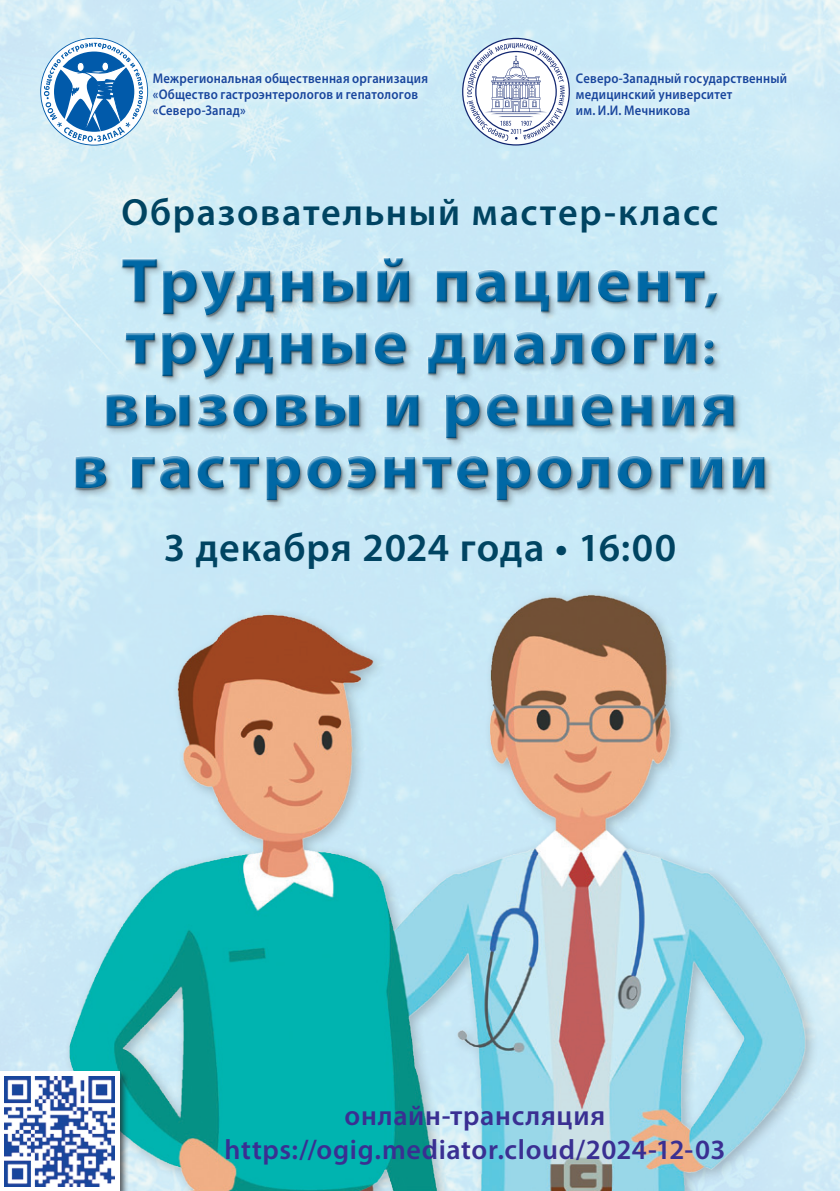
<style>
.page{position:relative;width:840px;height:1191px;background:#fff}
.page>*{position:absolute;margin:0;border:0;box-sizing:border-box;transform-origin:0 0}
.t1{font:700 62.8px/62px "Myriad Pro";letter-spacing:.045em;color:#0068a5;text-align:center;scale:1.05 1}
.t2{font:600 40px "Myriad Pro";letter-spacing:.02em;color:#004462}
.t3{font:600 38px "Myriad Pro";letter-spacing:.045em;color:#004462}
.t4{font:600 28px "Myriad Pro";letter-spacing:.025em;color:#3a2f92}
.t5{font:600 14px "Myriad Pro";letter-spacing:.015em;color:#18469d;scale:.9 1}
.s1{font-size:49.4px}
.s2{font-size:47.6px}
</style>
<div class="page">
<img style="left:0;top:0;width:839px;height:1191px">
<img style="left:47px;top:540px;width:786px;height:651px">
<svg style="left:41px;top:39px;width:106px;height:106px"></svg>
<svg style="left:462px;top:38px;width:107px;height:108px"></svg>
<div style="left:0;top:1069px;width:129px;height:122px;background:#231f20;opacity:.75"></div>
<div style="left:0;top:1071px;width:119px;height:120px;background:#fff"></div>
<img style="left:5px;top:1076px;width:110px;height:110px">
<div style="left:144px;top:63px;width:293px;height:64px;background:#fff;opacity:.6"></div>
<div style="left:566px;top:63px;width:229px;height:62px;background:#d4eef8"></div>
<div style="left:73px;top:256px;width:701px;height:253px;background:#231f20;opacity:.29"></div>
<div style="left:73px;top:257px;width:693px;height:246px;background:#231f20;opacity:.5"></div>
<p class="t5" style="left:153px;top:69px;width:307px">Межрегиональная общественная организация</p>
<p class="t5" style="left:153px;top:85px;width:296px">«Общество гастроэнтерологов и гепатологов</p>
<p class="t5" style="left:153px;top:101px;width:105px">«Северо-Запад»</p>
<p class="t5" style="left:575px;top:69px;width:236px">Северо-Западный государственный</p>
<p class="t5" style="left:575px;top:85px;width:175px">медицинский университет</p>
<p class="t5" style="left:575px;top:101px;width:128px">им. И.И. Мечникова</p>
<p class="t3" style="left:121px;top:188px;width:598px">Oбразовательный мастер-класс</p>
<h1 class="t1" style="left:72px;top:247px;width:664px">Трудный пациент<span class="s1">, </span>трудные диалоги<span class="s2">: </span>вызовы и решения<br>в гастроэнтерологии</h1>
<p class="t2" style="left:164px;top:522px;width:513px">3 декабря 2024 года • 16:00</p>
<p class="t4" style="left:344px;top:1098px;width:262px">онлайн-трансляция</p>
<p class="t4" style="left:224px;top:1132px;width:502px">https://ogig.mediator.cloud/2024-12-03</p>
</div>
